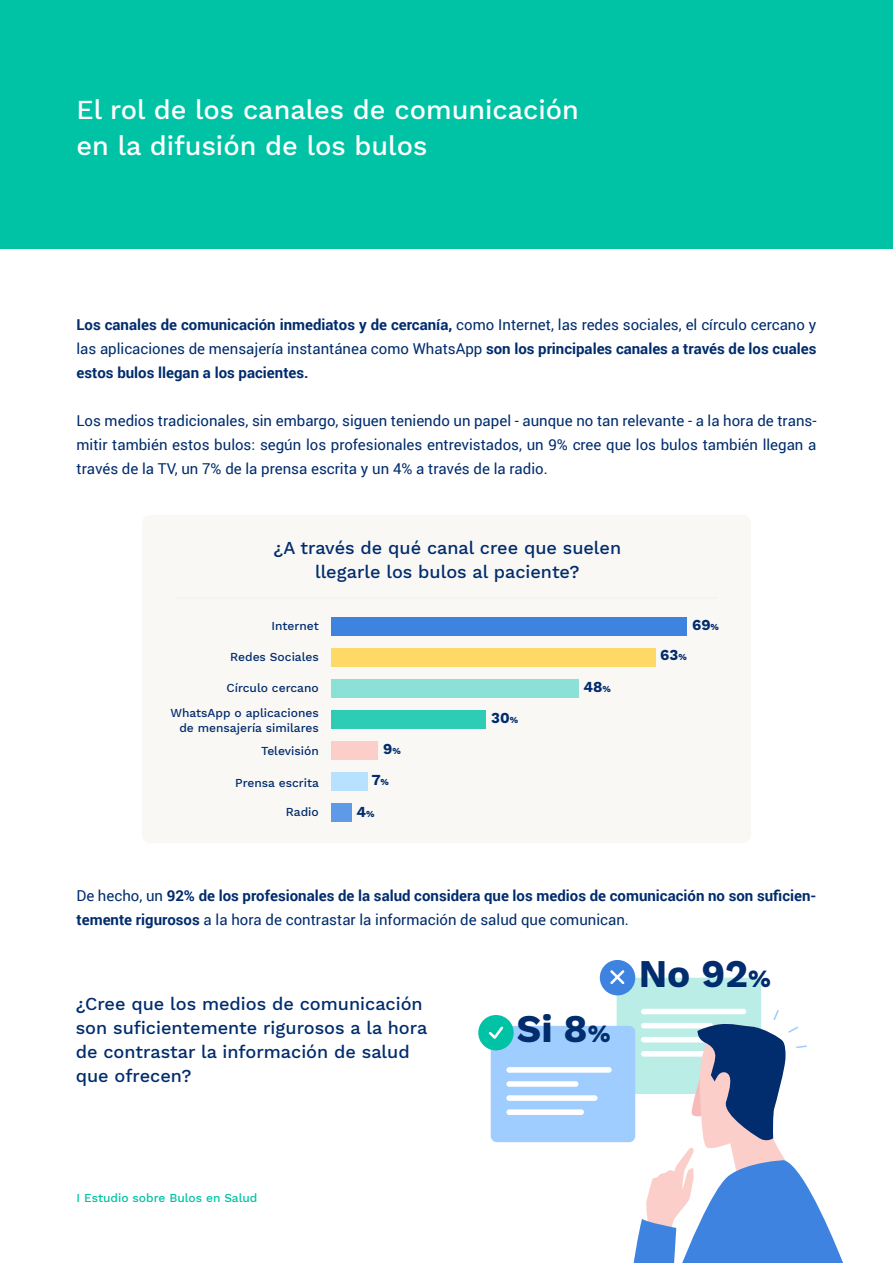
<style>
.page{position:relative;width:893px;height:1263px;background:#fff}
.page>*{position:absolute;margin:0;border:0;box-sizing:border-box;transform-origin:0 0}
.t1{font:700 38.55px "Work Sans";color:#012c6d}
.t2{font:500 27px/36px "Work Sans";color:#fff}
.t3{font:500 18px/24px "Work Sans";color:#012c6d}
.t4{font:700 15px/24px "Roboto";color:#012c6d;text-align:justify}
.t5{font:15px/24px "Roboto";color:#012c6d;text-align:justify}
.t6{font:700 15px "Work Sans";color:#012c6d}
.t7{font:500 12px/15px "Work Sans";color:#012c6d;text-align:right}
.t8{font:500 12px "Work Sans";color:#00c3a5}
.s1{font-weight:400}
.s2{font-size:9px}
.s3{font-size:24.3px}
</style>
<div class="page">
<div style="left:617px;top:978px;width:144px;height:116px;background:#b9ede6;border-radius:6px"></div>
<div style="left:641px;top:1009px;width:105px;height:5px;background:#fff;border-radius:3px"></div>
<div style="left:491px;top:1026px;width:144px;height:116px;background:#9fcdff;border-radius:6px"></div>
<div style="left:478px;top:1015px;width:36px;height:35px;background:#00c3a5;border-radius:50%"></div>
<svg style="left:488px;top:1026px;width:16px;height:13px"></svg>
<div style="left:600px;top:960px;width:35px;height:35px;background:#3d83df;border-radius:50%"></div>
<svg style="left:633px;top:1010px;width:210px;height:253px"></svg>
<div style="left:506px;top:1067px;width:106px;height:6px;background:#fff;border-radius:3px"></div>
<div style="left:506px;top:1081px;width:72px;height:6px;background:#fff;border-radius:3px"></div>
<div style="left:506px;top:1095px;width:91px;height:6px;background:#fff;border-radius:3px"></div>
<div style="left:506px;top:1109px;width:78px;height:6px;background:#fff;border-radius:3px"></div>
<svg style="left:610px;top:970px;width:15px;height:15px"></svg>
<div style="left:0;top:0;width:893px;height:248px;background:#00c3a5"></div>
<div style="left:142px;top:515px;width:609px;height:328px;background:#faf8f5;border-radius:9px"></div>
<div style="left:331px;top:617px;width:356px;height:18px;background:#3d83df"></div>
<div style="left:331px;top:648px;width:325px;height:18px;background:#ffd968"></div>
<div style="left:331px;top:679px;width:248px;height:18px;background:#8be1d6"></div>
<div style="left:331px;top:710px;width:155px;height:18px;background:#2ecbb5"></div>
<div style="left:331px;top:741px;width:47px;height:18px;background:#fcceca"></div>
<div style="left:331px;top:772px;width:36px;height:18px;background:#b6e1ff"></div>
<div style="left:331px;top:803px;width:21px;height:18px;background:#5f9ae8"></div>
<hr style="left:175px;top:597px;width:543px;height:1px;background:#f2efeb">
<h2 class="t2" style="left:77px;top:93px;width:504px">El rol de los canales de comunicación en la difusión de los bulos</h2>
<p class="t4" style="left:77px;top:312px;width:741px">Los canales de comunicación inmediatos y de cercanía, <span class="s1">como Internet, las redes sociales, el círculo cercano y las aplicaciones de mensajería instantánea como WhatsApp</span> son los principales canales a través de los cuales estos bulos llegan a los pacientes.</p>
<p class="t5" style="left:77px;top:408px;width:741px">Los medios tradicionales, sin embargo, siguen teniendo un papel - aunque no tan relevante - a la hora de trans&shy;mitir también estos bulos: según los profesionales entrevistados, un 9% cree que los bulos también llegan a través de la TV, un 7% de la prensa escrita y un 4% a través de la radio.</p>
<p class="t3" style="left:273px;top:537px;width:349px;text-align:center">¿A través de qué canal cree que suelen llegarle los bulos al paciente?</p>
<p class="t7" style="left:272px;top:619px;width:49px">Internet</p>
<p class="t6" style="left:692px;top:616px;width:28px">69<span class="s2">%</span></p>
<p class="t6" style="left:660px;top:646px;width:28px">63<span class="s2">%</span></p>
<p class="t6" style="left:583px;top:678px;width:29px">48<span class="s2">%</span></p>
<p class="t6" style="left:491px;top:709px;width:28px">30<span class="s2">%</span></p>
<p class="t6" style="left:383px;top:740px;width:19px">9<span class="s2">%</span></p>
<p class="t6" style="left:371px;top:771px;width:19px">7<span class="s2">%</span></p>
<p class="t6" style="left:357px;top:803px;width:20px">4<span class="s2">%</span></p>
<p class="t7" style="left:230px;top:650px;width:90px">Redes Sociales</p>
<p class="t7" style="left:226px;top:681px;width:94px">Círculo cercano</p>
<p class="t7" style="left:170px;top:706px;width:150px">WhatsApp o aplicaciones de mensajería similares</p>
<p class="t7" style="left:261px;top:744px;width:59px">Televisión</p>
<p class="t7" style="left:235px;top:775px;width:85px">Prensa escrita</p>
<p class="t7" style="left:286px;top:805px;width:34px">Radio</p>
<p class="t4" style="left:77px;top:883px;width:741px"><span class="s1">De hecho, un</span> 92% de los profesionales de la salud considera que los medios de comunicación no son suficien&shy;temente rigurosos <span class="s1">a la hora de contrastar la información de salud que comunican.</span></p>
<p class="t3" style="left:76px;top:992px;width:353px">¿Cree que los medios de comunicación son suficientemente rigurosos a la hora de contrastar la información de salud que ofrecen?</p>
<p class="t8" style="left:77px;top:1191px;width:182px">I Estudio sobre Bulos en Salud</p>
<h1 class="t1" style="left:517px;top:1006px;width:96px">Si 8<span class="s3">%</span></h1>
<h1 class="t1" style="left:639px;top:951px;width:134px">No 92<span class="s3">%</span></h1>
</div>
